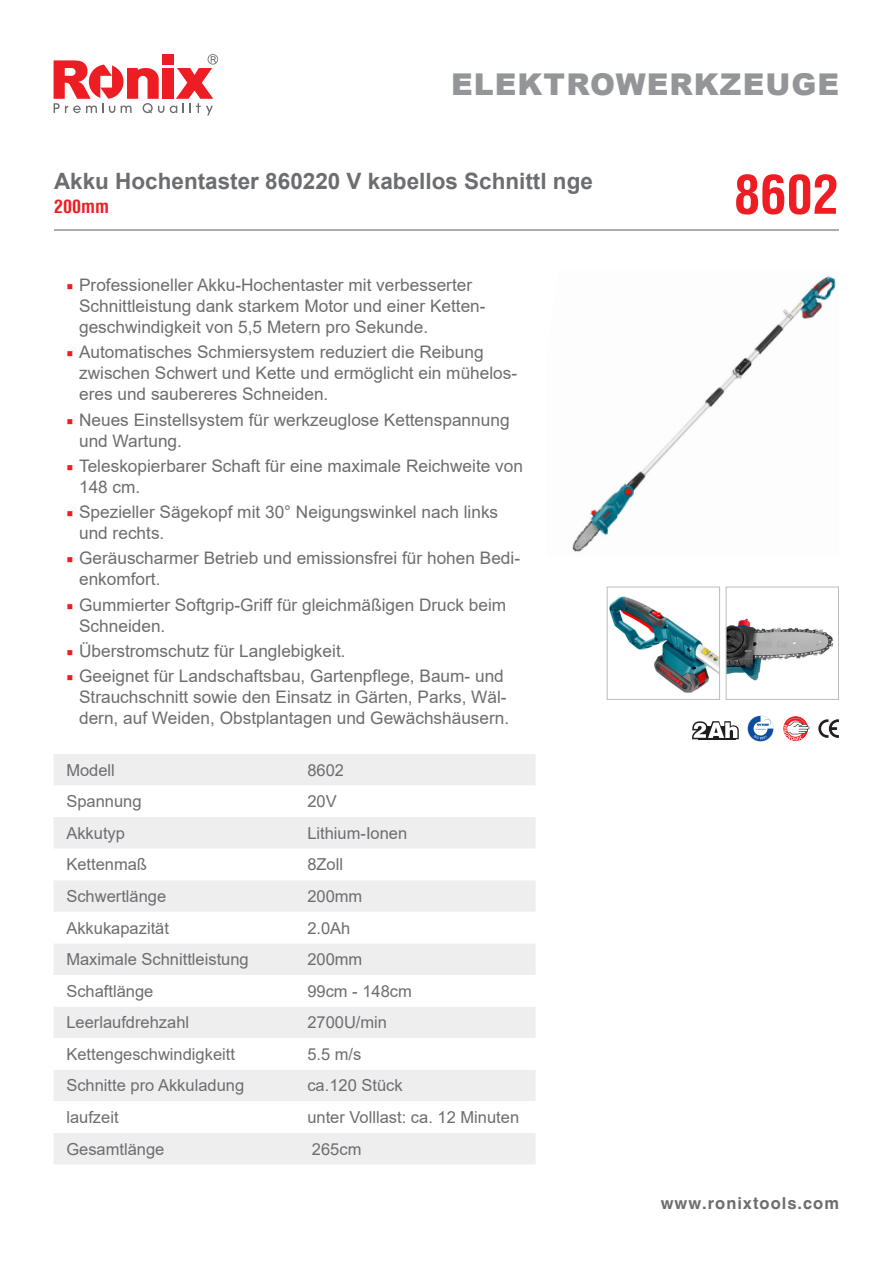
<style>
.page{position:relative;width:893px;height:1263px;background:#fff}
.page>*{position:absolute;margin:0;border:0;box-sizing:border-box;transform-origin:0 0}
.t1{font:700 condensed 52.5px "Helvetica LT";color:#ee1d23}
.t2{font:900 30px "Arial";letter-spacing:.035em;color:#939598}
.t3{font:700 22.5px "Arial";color:#6c6d70}
.t4{font:700 condensed 18px "Helvetica LT";color:#ee1d23}
.t5{font:17.25px/21px "Arial";color:#6c6d70}
.t6{font:16.5px "Arial";color:#6c6d70}
.t7{font:700 16.5px "Helvetica CE";letter-spacing:.06em;color:#6c6d70}
.s1{font-family:"Minion Pro";color:#ee1d23}
</style>
<div class="page">
<svg style="left:170px;top:54px;width:48px;height:61px"></svg>
<div style="left:162px;top:68px;width:11px;height:31px;background:#ee1d23"></div>
<svg style="left:54px;top:60px;width:110px;height:53px"></svg>
<div style="left:162px;top:54px;width:11px;height:11px;background:#ee1d23"></div>
<div style="left:54px;top:754px;width:482px;height:410px;background:#eeeeef"></div>
<svg style="left:54px;top:785px;width:482px;height:348px"></svg>
<hr style="left:54px;top:229px;width:785px;height:2px;background:#6c6d70">
<svg style="left:692px;top:721px;width:47px;height:19px"></svg>
<svg style="left:747px;top:715px;width:27px;height:27px"></svg>
<svg style="left:747px;top:716px;width:27px;height:25px"></svg>
<img style="left:572px;top:276px;width:264px;height:276px">
<svg style="left:783px;top:716px;width:27px;height:25px"></svg>
<svg style="left:818px;top:719px;width:21px;height:19px"></svg>
<img style="left:609px;top:596px;width:109px;height:97px">
<div style="left:607px;top:586px;width:113px;height:114px;border:1px solid #bcbdc0"></div>
<img style="left:728px;top:618px;width:106px;height:63px">
<div style="left:726px;top:586px;width:113px;height:114px;border:1px solid #bcbdc0"></div>
<p class="t2" style="left:451px;top:63px;width:389px">ELEKTROWERKZEUGE</p>
<p class="t3" style="left:54px;top:165px;width:540px">Akku Hochentaster 860220 V kabellos Schnittl nge</p>
<p class="t4" style="left:54px;top:195px;width:57px">200mm</p>
<p class="t5" style="left:79px;top:274px;width:408px;text-indent:-13px"><span class="s1">■</span> Professioneller Akku-Hochentaster mit verbesserter<br>Schnittleistung dank starkem Motor und einer Ketten&shy;geschwindigkeit von 5,5 Metern pro Sekunde.</p>
<p class="t5" style="left:79px;top:342px;width:440px;text-indent:-13px"><span class="s1">■</span> Automatisches Schmiersystem reduziert die Reibung zwischen Schwert und Kette und ermöglicht ein mühelos&shy;eres und saubereres Schneiden.</p>
<p class="t5" style="left:79px;top:409px;width:432px;text-indent:-13px"><span class="s1">■</span> Neues Einstellsystem für werkzeuglose Kettenspannung und Wartung.</p>
<p class="t5" style="left:79px;top:455px;width:445px;text-indent:-13px"><span class="s1">■</span> Teleskopierbarer Schaft für eine maximale Reichweite von<br>148 cm.</p>
<p class="t5" style="left:79px;top:501px;width:421px;text-indent:-13px"><span class="s1">■</span> Spezieller Sägekopf mit 30° Neigungswinkel nach links und rechts.</p>
<p class="t5" style="left:79px;top:548px;width:443px;text-indent:-13px"><span class="s1">■</span> Geräuscharmer Betrieb und emissionsfrei für hohen Bedi&shy;enkomfort.</p>
<p class="t5" style="left:79px;top:594px;width:429px;text-indent:-13px"><span class="s1">■</span> Gummierter Softgrip-Griff für gleichmäßigen Druck beim<br>Schneiden.</p>
<p class="t5" style="left:66px;top:640px;width:281px"><span class="s1">■</span> Überstromschutz für Langlebigkeit.</p>
<p class="t5" style="left:79px;top:665px;width:432px;text-indent:-13px"><span class="s1">■</span> Geeignet für Landschaftsbau, Gartenpflege, Baum- und<br>Strauchschnitt sowie den Einsatz in Gärten, Parks, Wäl&shy;dern, auf Weiden, Obstplantagen und Gewächshäusern.</p>
<p class="t6" style="left:66px;top:758px;width:50px">Modell</p>
<p class="t6" style="left:307px;top:758px;width:38px">8602</p>
<p class="t6" style="left:66px;top:790px;width:77px">Spannung</p>
<p class="t6" style="left:307px;top:790px;width:31px">20V</p>
<p class="t6" style="left:66px;top:822px;width:60px">Akkutyp</p>
<p class="t6" style="left:307px;top:822px;width:101px">Lithium-Ionen</p>
<p class="t6" style="left:66px;top:853px;width:82px">Kettenmaß</p>
<p class="t6" style="left:307px;top:853px;width:37px">8Zoll</p>
<p class="t6" style="left:66px;top:885px;width:101px">Schwertlänge</p>
<p class="t6" style="left:307px;top:885px;width:57px">200mm</p>
<p class="t6" style="left:66px;top:916px;width:104px">Akkukapazität</p>
<p class="t6" style="left:307px;top:916px;width:45px">2.0Ah</p>
<p class="t6" style="left:66px;top:948px;width:184px">Maximale Schnittleistung</p>
<p class="t6" style="left:307px;top:948px;width:57px">200mm</p>
<p class="t6" style="left:66px;top:979px;width:89px">Schaftlänge</p>
<p class="t6" style="left:307px;top:979px;width:106px">99cm - 148cm</p>
<p class="t6" style="left:66px;top:1011px;width:124px">Leerlaufdrehzahl</p>
<p class="t6" style="left:307px;top:1011px;width:81px">2700U/min</p>
<p class="t6" style="left:66px;top:1043px;width:170px">Kettengeschwindigkeitt</p>
<p class="t6" style="left:307px;top:1043px;width:56px">5.5 m/s</p>
<p class="t6" style="left:66px;top:1074px;width:179px">Schnitte pro Akkuladung</p>
<p class="t6" style="left:307px;top:1074px;width:97px">ca.120 Stück</p>
<p class="t6" style="left:66px;top:1106px;width:54px">laufzeit</p>
<p class="t6" style="left:307px;top:1106px;width:213px">unter Volllast: ca. 12 Minuten</p>
<p class="t6" style="left:66px;top:1137px;width:100px">Gesamtlänge</p>
<p class="t6" style="left:312px;top:1137px;width:51px">265cm</p>
<p class="t1" style="left:734px;top:162px;width:107px">8602</p>
<p class="t7" style="left:661px;top:1193px;width:180px">www.ronixtools.com</p>
</div>
